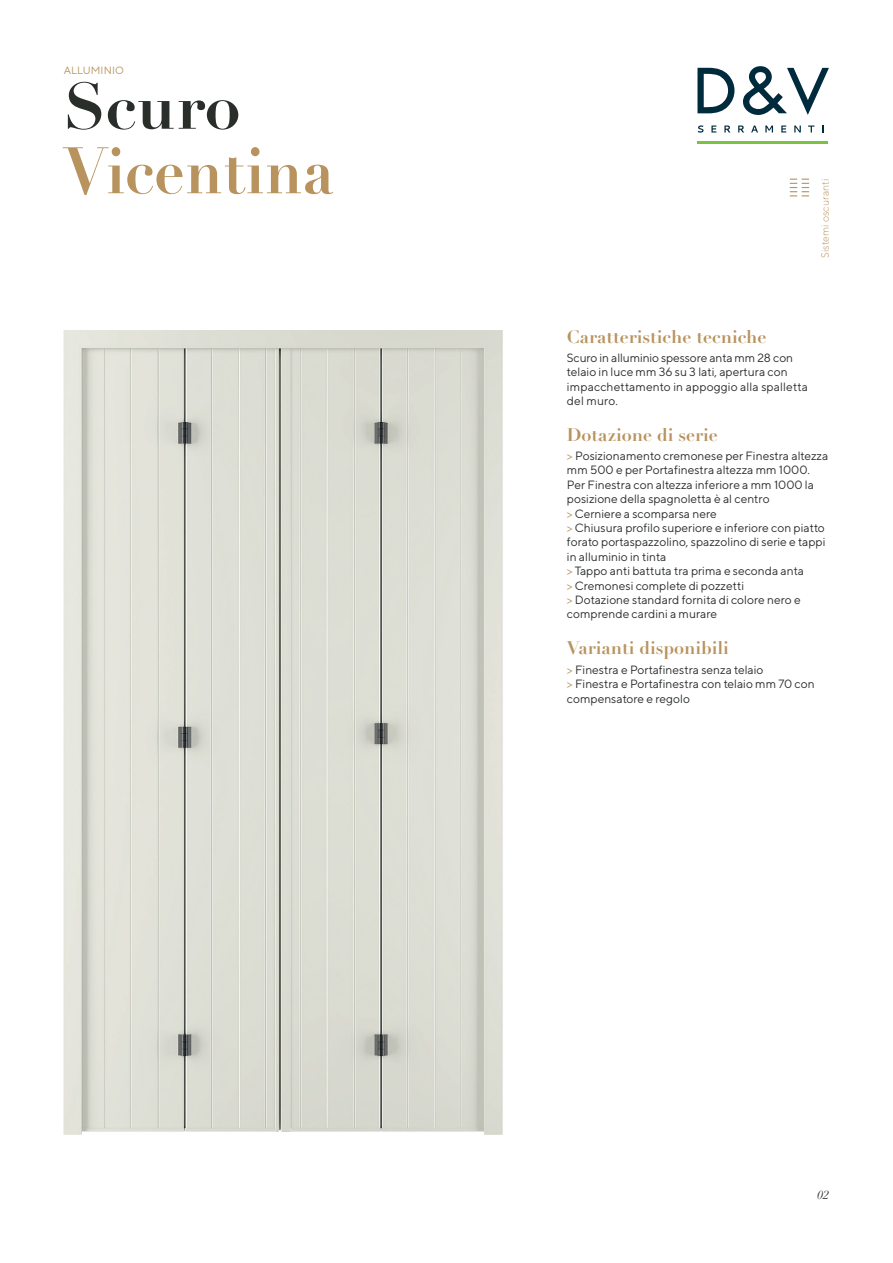
<style>
.page{position:relative;width:893px;height:1263px;background:#fff}
.page>*{position:absolute;margin:0;border:0;box-sizing:border-box;transform-origin:0 0}
.t1{font:700 64.5px "Didot LT Std";color:#b8935e;scale:.94 1}
.t2{font:700 64.5px "Didot LT Std";color:#292e2a}
.t3{font:700 18px "Didot LT Std";color:#b8935e}
.t4{font:12px/14.4px "TT Norms";color:#292e2a}
.t5{font:italic 12px "Didot LT Std";color:#292e2a}
.t6{font:300 10.5px "TT Norms";letter-spacing:.01em;color:#b8935e}
.t7{font:10.5px "TT Norms";letter-spacing:.01em;color:#b8935e}
.s1{color:#b8935e}
</style>
<div class="page">
<hr style="left:697px;top:141px;width:130px;height:3px;background:#7bc142">
<svg style="left:697px;top:68px;width:37px;height:45px"></svg>
<svg style="left:743px;top:66px;width:86px;height:49px"></svg>
<svg style="left:698px;top:125px;width:6px;height:8px"></svg>
<svg style="left:711px;top:126px;width:5px;height:7px"></svg>
<svg style="left:724px;top:126px;width:6px;height:7px"></svg>
<svg style="left:738px;top:126px;width:6px;height:7px"></svg>
<svg style="left:751px;top:126px;width:7px;height:7px"></svg>
<svg style="left:765px;top:126px;width:8px;height:7px"></svg>
<svg style="left:781px;top:126px;width:5px;height:7px"></svg>
<svg style="left:794px;top:126px;width:7px;height:7px"></svg>
<svg style="left:808px;top:126px;width:6px;height:7px"></svg>
<img style="left:64px;top:330px;width:439px;height:805px">
<svg style="left:790px;top:179px;width:19px;height:17px"></svg>
<p class="t7" style="left:64px;top:64px;width:62px">ALLUMINIO</p>
<p class="t2" style="left:64px;top:66px;width:178px">Scuro</p>
<p class="t1" style="left:64px;top:131px;width:289px">Vicentina</p>
<p class="t6" style="left:819px;top:258px;width:81px;rotate:-90deg">Sistemi oscuranti</p>
<p class="t3" style="left:567px;top:326px;width:201px">Caratteristiche tecniche</p>
<p class="t4" style="left:567px;top:350px;width:242px">Scuro in alluminio spessore anta mm 28 con telaio in luce mm 36 su 3 lati, apertura con impacchettamento in appoggio alla spalletta</p>
<p class="t4" style="left:567px;top:393px;width:53px">del muro.</p>
<p class="t3" style="left:567px;top:424px;width:152px">Dotazione di serie</p>
<p class="t4" style="left:567px;top:448px;width:263px"><span class="s1">&gt;</span> Posizionamento cremonese per Finestra altezza mm 500 e per Portafinestra altezza mm 1000.<br>Per Finestra con altezza inferiore a mm 1000 la posizione della spagnoletta è al centro</p>
<p class="t4" style="left:567px;top:506px;width:151px"><span class="s1">&gt;</span> Cerniere a scomparsa nere</p>
<p class="t4" style="left:567px;top:520px;width:260px;text-align:justify"><span class="s1">&gt;</span> Chiusura profilo superiore e inferiore con piatto forato portaspazzolino, spazzolino di serie e tappi in alluminio in tinta</p>
<p class="t4" style="left:567px;top:564px;width:239px"><span class="s1">&gt;</span> Tappo anti battuta tra prima e seconda anta</p>
<p class="t4" style="left:567px;top:578px;width:179px"><span class="s1">&gt;</span> Cremonesi complete di pozzetti</p>
<p class="t4" style="left:567px;top:592px;width:235px"><span class="s1">&gt;</span> Dotazione standard fornita di colore nero e comprende cardini a murare</p>
<p class="t3" style="left:567px;top:637px;width:163px">Varianti disponibili</p>
<p class="t4" style="left:567px;top:662px;width:198px"><span class="s1">&gt;</span> Finestra e Portafinestra senza telaio</p>
<p class="t4" style="left:567px;top:677px;width:249px"><span class="s1">&gt;</span> Finestra e Portafinestra con telaio mm 70 con compensatore e regolo</p>
<p class="t5" style="left:818px;top:1188px;width:13px">02</p>
</div>
